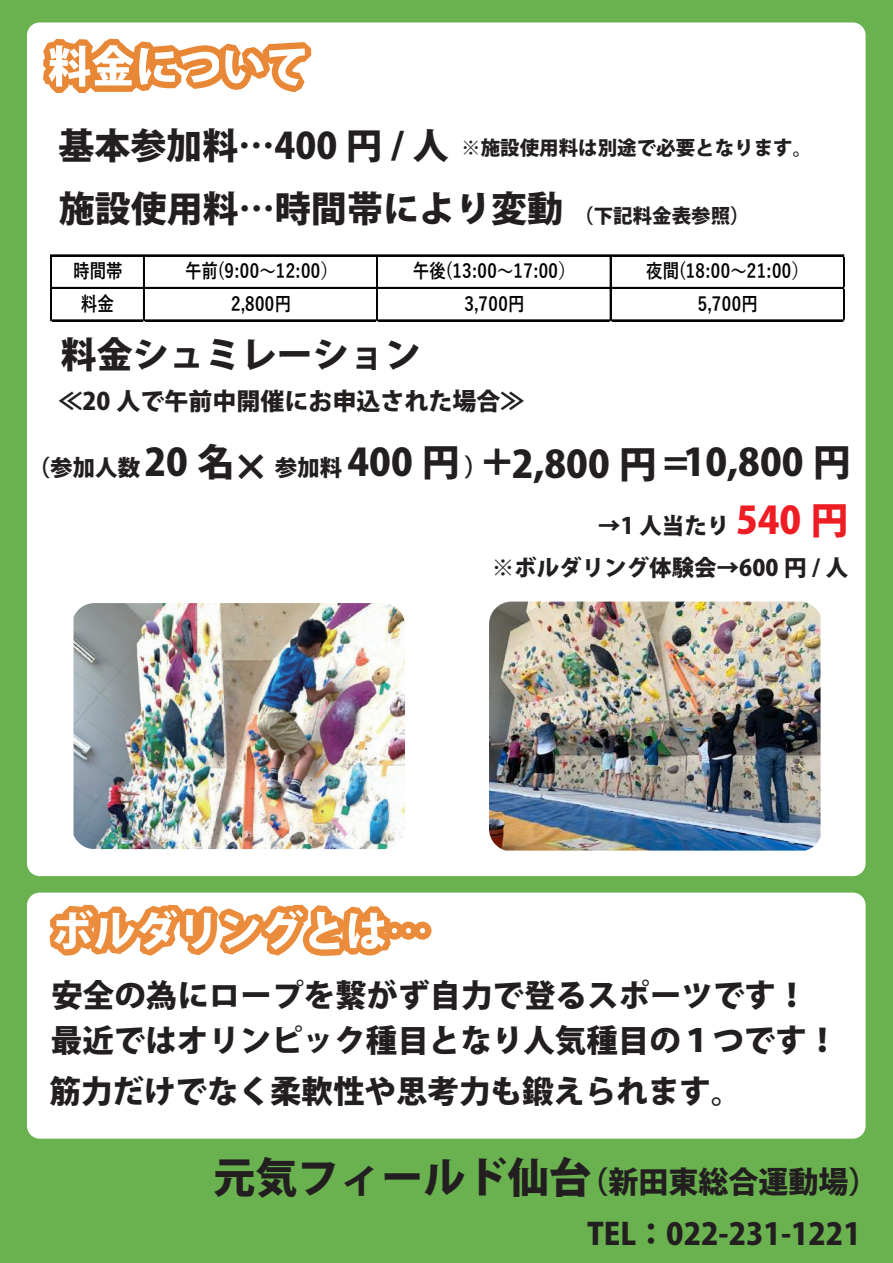
<style>
.page{position:relative;width:893px;height:1263px;background:#fff}
.page>*{position:absolute;margin:0;border:0;box-sizing:border-box;transform-origin:0 0}
.t1{font:800 37.5px "Koz Go Pr 6 N";color:#231f20}
.t2{font:800 36px/63px "Koz Go Pr 6 N";color:#231f20}
.t3{font:800 31.5px/45.8px "Koz Go Pr 6 N";color:#231f20}
.t4{font:800 30px/52.8px "Koz Go Pr 6 N";color:#231f20}
.t5{font:800 24px "Koz Go Pr 6 N";color:#231f20}
.t6{font:800 22.5px/42px "Koz Go Pr 6 N";color:#231f20;text-align:right}
.t7{font:700 19.5px "Yu Gothic";letter-spacing:.025em;color:#030303;scale:.84 1}
.t8{font:800 19.5px "Koz Go Pr 6 N";color:#231f20}
.s1{font-size:22.5px}
.s2{font-size:24px}
.s3{font-size:37.5px;color:#ee1d23}
.s4{font-size:42px}
</style>
<div class="page">
<div style="left:0;top:0;width:893px;height:1262px;background:#6ab24f"></div>
<div style="left:27px;top:22px;width:839px;height:854px;background:#fff;border-radius:13px"></div>
<svg style="left:43px;top:39px;width:268px;height:54px"></svg>
<hr style="left:51px;top:255px;width:793px;height:1px;background:#030303">
<hr style="left:51px;top:287px;width:793px;height:2px;background:#030303">
<hr style="left:50px;top:255px;width:1px;height:66px;background:#030303">
<hr style="left:143px;top:256px;width:2px;height:65px;background:#030303">
<hr style="left:376px;top:256px;width:1px;height:65px;background:#030303">
<hr style="left:377px;top:256px;width:1px;height:65px;background:#030303">
<hr style="left:610px;top:256px;width:1px;height:65px;background:#030303">
<hr style="left:51px;top:320px;width:793px;height:1px;background:#030303">
<hr style="left:843px;top:256px;width:1px;height:65px;background:#030303">
<img style="left:74px;top:603px;width:331px;height:246px">
<img style="left:489px;top:602px;width:331px;height:248px">
<div style="left:27px;top:893px;width:839px;height:246px;background:#fff;border-radius:13px"></div>
<svg style="left:50px;top:905px;width:381px;height:51px"></svg>
<p class="t2" style="left:58px;top:115px;width:506px">基本参加料…400 円 / 人<br>施設使用料…時間帯により変動</p>
<p class="t8" style="left:461px;top:136px;width:353px">※施設使用料は別途で必要となります。</p>
<p class="t8" style="left:574px;top:205px;width:177px">（下記料金表参照）</p>
<p class="t7" style="left:73px;top:260px;width:60px">時間帯</p>
<p class="t7" style="left:185px;top:260px;width:183px">午前(9:00～12:00）</p>
<p class="t7" style="left:413px;top:260px;width:194px">午後(13:00～17:00）</p>
<p class="t7" style="left:646px;top:260px;width:194px">夜間(18:00～21:00）</p>
<p class="t7" style="left:81px;top:293px;width:41px">料金</p>
<p class="t7" style="left:231px;top:293px;width:73px">2,800円</p>
<p class="t7" style="left:464px;top:293px;width:73px">3,700円</p>
<p class="t7" style="left:698px;top:293px;width:73px">5,700円</p>
<p class="t2" style="left:61px;top:324px;width:361px">料金シュミレーション</p>
<p class="t5" style="left:59px;top:388px;width:467px">≪20 人で午前中開催にお申込された場合≫</p>
<p class="t1" style="left:28px;top:441px;width:824px"><span class="s1">（参加人数</span> 20 名× <span class="s1">参加料</span> 400 円<span class="s2">）</span>＋2,800 円 =10,800 円</p>
<p class="t6" style="left:492px;top:505px;width:358px">→1 人当たり <span class="s3">540 円<br></span>※ボルダリング体験会→600 円 / 人</p>
<p class="t3" style="left:51px;top:973px;width:789px">安全の為にロープを繋がず自力で登るスポーツです！最近ではオリンピック種目となり人気種目の１つです！</p>
<p class="t3" style="left:50px;top:1069px;width:695px">筋力だけでなく柔軟性や思考力も鍛えられます。</p>
<p class="t4" style="left:587px;top:1156px;width:293px;text-indent:-373px"><span class="s4">元気フィールド仙台</span>（新田東総合運動場）<br>TEL：022-231-1221</p>
</div>
